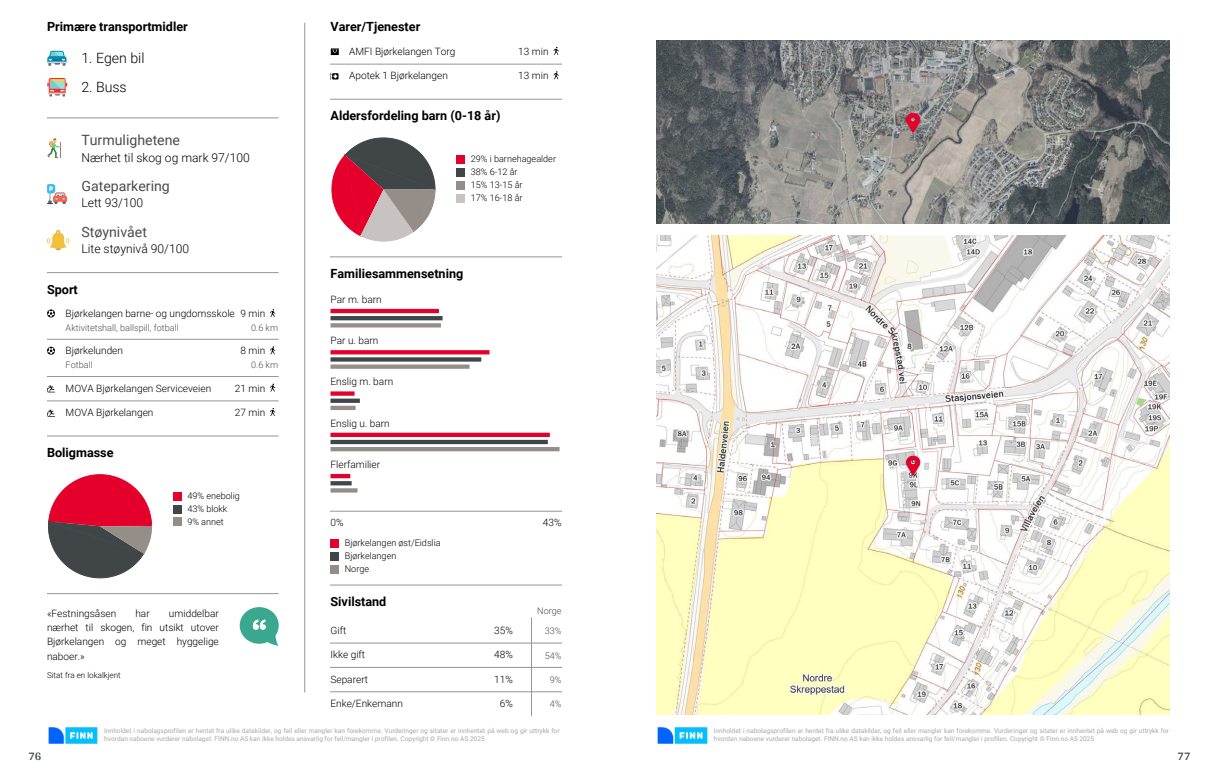
<style>
.page{position:relative;width:1219px;height:782px;background:#fff}
.page>*{position:absolute;margin:0;border:0;box-sizing:border-box;transform-origin:0 0}
.t1{font:14.1px "Roboto";color:#4c4c4c}
.t2{font:300 14.1px "Roboto";color:#000}
.t3{font:700 12.6px "Roboto";color:#000}
.t4{font:300 12.1px "Roboto";color:#000}
.t5{font:700 12px "Arya";color:#414749}
.t6{font:300 10.1px/14.3px "Roboto";color:#000;text-align:justify}
.t7{font:300 9.1px/12.9px "Roboto";color:#000}
.t8{font:300 9.1px "Roboto";color:#4c4c4c}
.t9{font:300 8.1px "Roboto";color:#000}
.t10{font:6.6px/8.6px "Roboto";color:#a8a8a8}
</style>
<div class="page">
<hr style="left:304px;top:23px;width:1px;height:668px;background:#939598">
<svg style="left:47px;top:51px;width:20px;height:15px"></svg>
<svg style="left:47px;top:78px;width:20px;height:18px"></svg>
<hr style="left:47px;top:117px;width:231px;height:1px;background:#939598">
<svg style="left:47px;top:138px;width:15px;height:20px"></svg>
<svg style="left:47px;top:184px;width:20px;height:20px"></svg>
<svg style="left:47px;top:230px;width:22px;height:20px"></svg>
<hr style="left:47px;top:272px;width:231px;height:1px;background:#939598">
<svg style="left:47px;top:309px;width:8px;height:8px"></svg>
<svg style="left:270px;top:309px;width:5px;height:8px"></svg>
<hr style="left:47px;top:339px;width:231px;height:1px;background:#939598">
<svg style="left:47px;top:346px;width:8px;height:8px"></svg>
<svg style="left:270px;top:346px;width:5px;height:8px"></svg>
<hr style="left:47px;top:376px;width:231px;height:1px;background:#939598">
<svg style="left:47px;top:385px;width:8px;height:7px"></svg>
<svg style="left:270px;top:383px;width:5px;height:8px"></svg>
<hr style="left:47px;top:400px;width:231px;height:1px;background:#939598">
<svg style="left:47px;top:409px;width:8px;height:7px"></svg>
<svg style="left:270px;top:408px;width:5px;height:8px"></svg>
<hr style="left:47px;top:435px;width:231px;height:1px;background:#939598">
<svg style="left:48px;top:474px;width:104px;height:104px"></svg>
<div style="left:173px;top:491px;width:9px;height:9px;background:#e4002b"></div>
<div style="left:173px;top:504px;width:9px;height:9px;background:#404548"></div>
<div style="left:173px;top:517px;width:9px;height:9px;background:#958e88"></div>
<hr style="left:47px;top:593px;width:231px;height:1px;background:#939598">
<svg style="left:240px;top:607px;width:39px;height:38px"></svg>
<svg style="left:331px;top:48px;width:8px;height:7px"></svg>
<svg style="left:553px;top:47px;width:6px;height:8px"></svg>
<hr style="left:330px;top:64px;width:232px;height:1px;background:#939598">
<svg style="left:330px;top:73px;width:8px;height:7px"></svg>
<svg style="left:553px;top:71px;width:6px;height:8px"></svg>
<hr style="left:330px;top:99px;width:232px;height:1px;background:#939598">
<svg style="left:331px;top:137px;width:104px;height:104px"></svg>
<div style="left:456px;top:155px;width:9px;height:9px;background:#e4002b"></div>
<div style="left:456px;top:168px;width:9px;height:8px;background:#404548"></div>
<div style="left:456px;top:181px;width:9px;height:8px;background:#958e88"></div>
<div style="left:456px;top:194px;width:9px;height:8px;background:#c8c3c0"></div>
<hr style="left:330px;top:256px;width:232px;height:1px;background:#939598">
<hr style="left:330px;top:309px;width:109px;height:4px;background:#e4002b">
<hr style="left:330px;top:316px;width:113px;height:4px;background:#404548">
<svg style="left:330px;top:323px;width:111px;height:4px"></svg>
<svg style="left:330px;top:350px;width:159px;height:4px"></svg>
<svg style="left:330px;top:357px;width:151px;height:4px"></svg>
<svg style="left:330px;top:364px;width:140px;height:4px"></svg>
<svg style="left:330px;top:391px;width:25px;height:4px"></svg>
<svg style="left:330px;top:398px;width:30px;height:4px"></svg>
<div style="left:330px;top:405px;width:26px;height:5px;background:#958e88"></div>
<div style="left:330px;top:432px;width:220px;height:5px;background:#e4002b"></div>
<div style="left:330px;top:439px;width:218px;height:5px;background:#404548"></div>
<hr style="left:330px;top:447px;width:230px;height:4px;background:#958e88">
<hr style="left:330px;top:474px;width:20px;height:4px;background:#e4002b">
<svg style="left:330px;top:481px;width:22px;height:4px"></svg>
<svg style="left:330px;top:488px;width:28px;height:4px"></svg>
<hr style="left:330px;top:511px;width:232px;height:1px;background:#939598">
<div style="left:330px;top:539px;width:9px;height:8px;background:#e4002b"></div>
<div style="left:330px;top:552px;width:9px;height:8px;background:#404548"></div>
<div style="left:330px;top:564px;width:9px;height:9px;background:#958e88"></div>
<hr style="left:330px;top:584px;width:232px;height:1px;background:#939598">
<hr style="left:531px;top:617px;width:1px;height:98px;background:#939598">
<hr style="left:330px;top:642px;width:232px;height:1px;background:#939598">
<hr style="left:330px;top:667px;width:232px;height:1px;background:#939598">
<hr style="left:330px;top:691px;width:232px;height:1px;background:#939598">
<img style="left:48px;top:727px;width:50px;height:16px">
<img style="left:656px;top:40px;width:513px;height:184px">
<img style="left:656px;top:235px;width:513px;height:479px">
<img style="left:657px;top:727px;width:51px;height:16px">
<h2 class="t3" style="left:47px;top:18px;width:142px">Primære transportmidler</h2>
<h1 class="t2" style="left:81px;top:48px;width:65px">1. Egen bil</h1>
<h1 class="t2" style="left:81px;top:77px;width:47px">2. Buss</h1>
<h1 class="t1" style="left:81px;top:130px;width:100px">Turmulighetene</h1>
<h3 class="t4" style="left:81px;top:149px;width:170px">Nærhet til skog og mark 97/100</h3>
<h1 class="t1" style="left:81px;top:176px;width:90px">Gateparkering</h1>
<h3 class="t4" style="left:81px;top:195px;width:63px">Lett 93/100</h3>
<h1 class="t1" style="left:81px;top:222px;width:67px">Støynivået</h1>
<h3 class="t4" style="left:81px;top:240px;width:109px">Lite støynivå 90/100</h3>
<h2 class="t3" style="left:330px;top:18px;width:91px">Varer/Tjenester</h2>
<h3 class="t6" style="left:349px;top:44px;width:108px">AMFI Bjørkelangen Torg</h3>
<h3 class="t6" style="left:518px;top:44px;width:32px">13 min</h3>
<h3 class="t6" style="left:349px;top:68px;width:100px">Apotek 1 Bjørkelangen</h3>
<h3 class="t6" style="left:518px;top:68px;width:32px">13 min</h3>
<h2 class="t3" style="left:330px;top:107px;width:171px">Aldersfordeling barn (0-18 år)</h2>
<h3 class="t7" style="left:471px;top:152px;width:87px">29% i barnehagealder<br>38% 6-12 år<br>15% 13-15 år<br>17% 16-18 år</h3>
<h2 class="t3" style="left:330px;top:264px;width:134px">Familiesammensetning</h2>
<h3 class="t6" style="left:330px;top:291px;width:53px">Par m. barn</h3>
<h3 class="t6" style="left:330px;top:333px;width:49px">Par u. barn</h3>
<h3 class="t6" style="left:330px;top:374px;width:64px">Enslig m. barn</h3>
<h3 class="t6" style="left:330px;top:415px;width:61px">Enslig u. barn</h3>
<h3 class="t6" style="left:330px;top:456px;width:51px">Flerfamilier</h3>
<h2 class="t3" style="left:47px;top:280px;width:32px">Sport</h2>
<h3 class="t6" style="left:66px;top:306px;width:201px">Bjørkelangen barne- og ungdomsskole 9 min</h3>
<h3 class="t8" style="left:66px;top:321px;width:115px">Aktivitetshall, ballspill, fotball</h3>
<h3 class="t8" style="left:251px;top:321px;width:28px">0.6 km</h3>
<h3 class="t6" style="left:66px;top:343px;width:59px">Bjørkelunden</h3>
<h3 class="t6" style="left:240px;top:343px;width:26px">8 min</h3>
<h3 class="t8" style="left:66px;top:358px;width:29px">Fotball</h3>
<h3 class="t8" style="left:251px;top:358px;width:28px">0.6 km</h3>
<h3 class="t6" style="left:66px;top:380px;width:147px">MOVA Bjørkelangen Serviceveien</h3>
<h3 class="t6" style="left:235px;top:380px;width:32px">21 min</h3>
<h3 class="t6" style="left:66px;top:405px;width:89px">MOVA Bjørkelangen</h3>
<h3 class="t6" style="left:235px;top:405px;width:32px">27 min</h3>
<h2 class="t3" style="left:47px;top:443px;width:68px">Boligmasse</h2>
<h3 class="t7" style="left:187px;top:488px;width:54px">49% enebolig<br>43% blokk<br>9% annet</h3>
<h3 class="t6" style="left:330px;top:515px;width:15px">0%</h3>
<h3 class="t6" style="left:543px;top:515px;width:20px">43%</h3>
<h3 class="t7" style="left:345px;top:536px;width:97px">Bjørkelangen øst/Eidslia<br>Bjørkelangen<br>Norge</h3>
<h2 class="t3" style="left:330px;top:592px;width:57px">Sivilstand</h2>
<h3 class="t8" style="left:537px;top:604px;width:26px">Norge</h3>
<h3 class="t6" style="left:330px;top:622px;width:17px">Gift</h3>
<h3 class="t6" style="left:494px;top:622px;width:20px">35%</h3>
<h3 class="t8" style="left:545px;top:624px;width:18px">33%</h3>
<h3 class="t6" style="left:330px;top:647px;width:36px">Ikke gift</h3>
<h3 class="t6" style="left:494px;top:647px;width:20px">48%</h3>
<h3 class="t8" style="left:545px;top:648px;width:18px">54%</h3>
<h3 class="t6" style="left:330px;top:671px;width:39px">Separert</h3>
<h3 class="t6" style="left:494px;top:671px;width:20px">11%</h3>
<h3 class="t8" style="left:550px;top:673px;width:13px">9%</h3>
<h3 class="t6" style="left:330px;top:695px;width:74px">Enke/Enkemann</h3>
<h3 class="t6" style="left:500px;top:695px;width:15px">6%</h3>
<h3 class="t8" style="left:550px;top:697px;width:13px">4%</h3>
<p class="t10" style="left:104px;top:725px;width:457px">Innholdet i nabolagsprofilen er hentet fra ulike datakilder, og feil eller mangler kan forekomme. Vurderinger og sitater er innhentet på web og gir uttrykk for hvordan naboene vurderer nabolaget. FINN.no AS kan ikke holdes ansvarlig for feil/mangler i profilen. Copyright © Finn.no AS 2025</p>
<h3 class="t6" style="left:47px;top:605px;width:71px">«Festningsåsen</h3>
<h3 class="t6" style="left:135px;top:605px;width:16px">har</h3>
<h3 class="t6" style="left:47px;top:605px;width:173px;text-indent:122px">umiddelbar nærhet til skogen, fin utsikt utover Bjørkelangen og meget hyggelige naboer.»</h3>
<p class="t9" style="left:47px;top:669px;width:75px">Sitat fra en lokalkjent</p>
<h3 class="t5" style="left:28px;top:749px;width:15px">76</h3>
<p class="t10" style="left:714px;top:725px;width:457px">Innholdet i nabolagsprofilen er hentet fra ulike datakilder, og feil eller mangler kan forekomme. Vurderinger og sitater er innhentet på web og gir uttrykk for hvordan naboene vurderer nabolaget. FINN.no AS kan ikke holdes ansvarlig for feil/mangler i profilen. Copyright © Finn.no AS 2025</p>
<h3 class="t5" style="left:1177px;top:749px;width:15px">77</h3>
</div>
